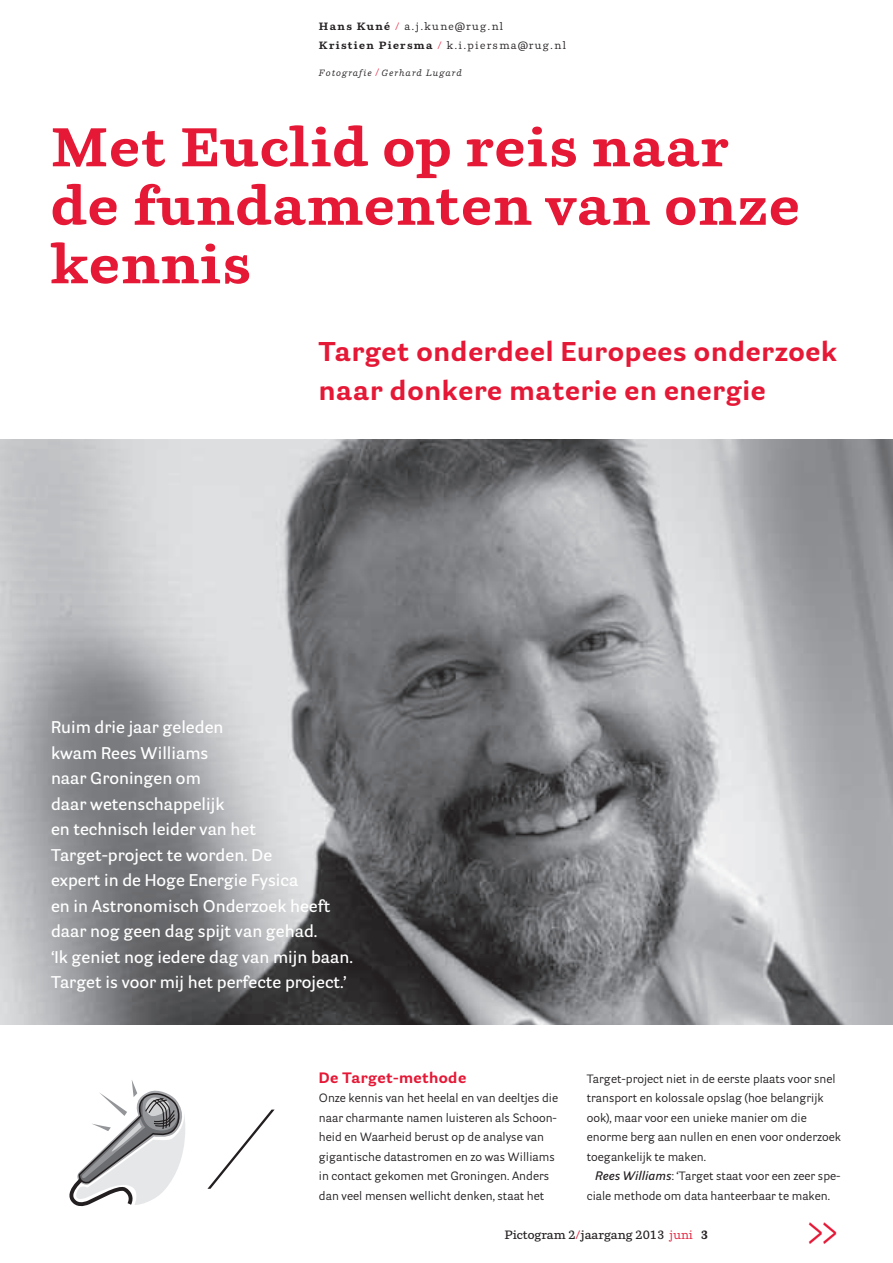
<style>
.page{position:relative;width:893px;height:1263px;background:#fff}
.page>*{position:absolute;margin:0;border:0;box-sizing:border-box;transform-origin:0 0}
.t1{font:700 54px/58.5px "Parry";letter-spacing:.025em;color:#e51836}
.t2{font:45px "Parry";color:#e51836;scale:.7 1}
.t3{font:700 27px/39px "Parry Grotesque";letter-spacing:.025em;color:#e51836}
.t4{font:600 16.5px/25.5px "Parry Grotesque";color:#fff}
.t5{font:700 15px "Parry Grotesque";letter-spacing:.025em;color:#e51836}
.t6{font:12px/19.5px "Parry Grotesque";color:#231f20}
.t7{font:600 12px "Parry";color:#231f20}
.t8{font:10.5px/19.5px "Parry";letter-spacing:.125em;color:#231f20}
.t9{font:italic 9px "Parry";letter-spacing:.125em;color:#231f20}
.s1{font-weight:700}
.s2{color:#e51836}
.s3{font-style:normal;font-size:10.5px;color:#e51836}
.s4{font-weight:600;font-style:italic}
.s5{font-weight:400;color:#e51836}
</style>
<div class="page">
<svg style="left:207px;top:1109px;width:68px;height:80px"></svg>
<svg style="left:69px;top:1080px;width:116px;height:127px"></svg>
<img style="left:0;top:439px;width:893px;height:585px">
<p class="t8" style="left:319px;top:16px;width:249px"><span class="s1">Hans Kuné</span> <span class="s2">/</span> a.j.kune@rug.nl<br><span class="s1">Kristien Piersma</span> <span class="s2">/</span> k.i.piersma@rug.nl</p>
<p class="t9" style="left:319px;top:68px;width:144px">Fotografie <span class="s3">/</span> Gerhard Lugard</p>
<h1 class="t1" style="left:51px;top:116px;width:751px">Met Euclid op reis naar de fundamenten van onze kennis</h1>
<h3 class="t3" style="left:319px;top:331px;width:520px">Target onderdeel Europees onderzoek naar donkere materie en energie</h3>
<p class="t4" style="left:51px;top:714px;width:303px">Ruim drie jaar geleden<br>kwam Rees Williams<br>naar Groningen om<br>daar wetenschappelijk<br>en technisch leider van het<br>Target-project te worden. De<br>expert in de Hoge Energie Fysica<br>en in Astronomisch Onderzoek heeft daar nog geen dag spijt van gehad.<br>‘Ik geniet nog iedere dag van mijn baan.<br>Target is voor mij het perfecte project.’</p>
<p class="t5" style="left:319px;top:1068px;width:149px">De Target-methode</p>
<p class="t6" style="left:319px;top:1088px;width:241px">Onze kennis van het heelal en van deeltjes die naar charmante namen luisteren als Schoon&shy;heid en Waarheid berust op de analyse van gigantische datastromen en zo was Williams in contact gekomen met Groningen. Anders dan veel mensen wellicht denken, staat het</p>
<p class="t6" style="left:587px;top:1068px;width:256px">Target-project niet in de eerste plaats voor snel transport en kolossale opslag (hoe belangrijk ook), maar voor een unieke manier om die enorme berg aan nullen en enen voor onderzoek toegankelijk te maken.</p>
<p class="t6" style="left:587px;top:1166px;width:255px;text-indent:9px"><span class="s4">Rees Williams</span>: ‘Target staat voor een zeer spe&shy;ciale methode om data hanteerbaar te maken.</p>
<p class="t7" style="left:505px;top:1227px;width:205px">Pictogram 2<span class="s2">/</span>jaargang 2013 <span class="s5">juni</span> <span class="s1">3</span></p>
<h2 class="t2" style="left:806px;top:1205px;width:49px">&gt;&gt;</h2>
</div>
